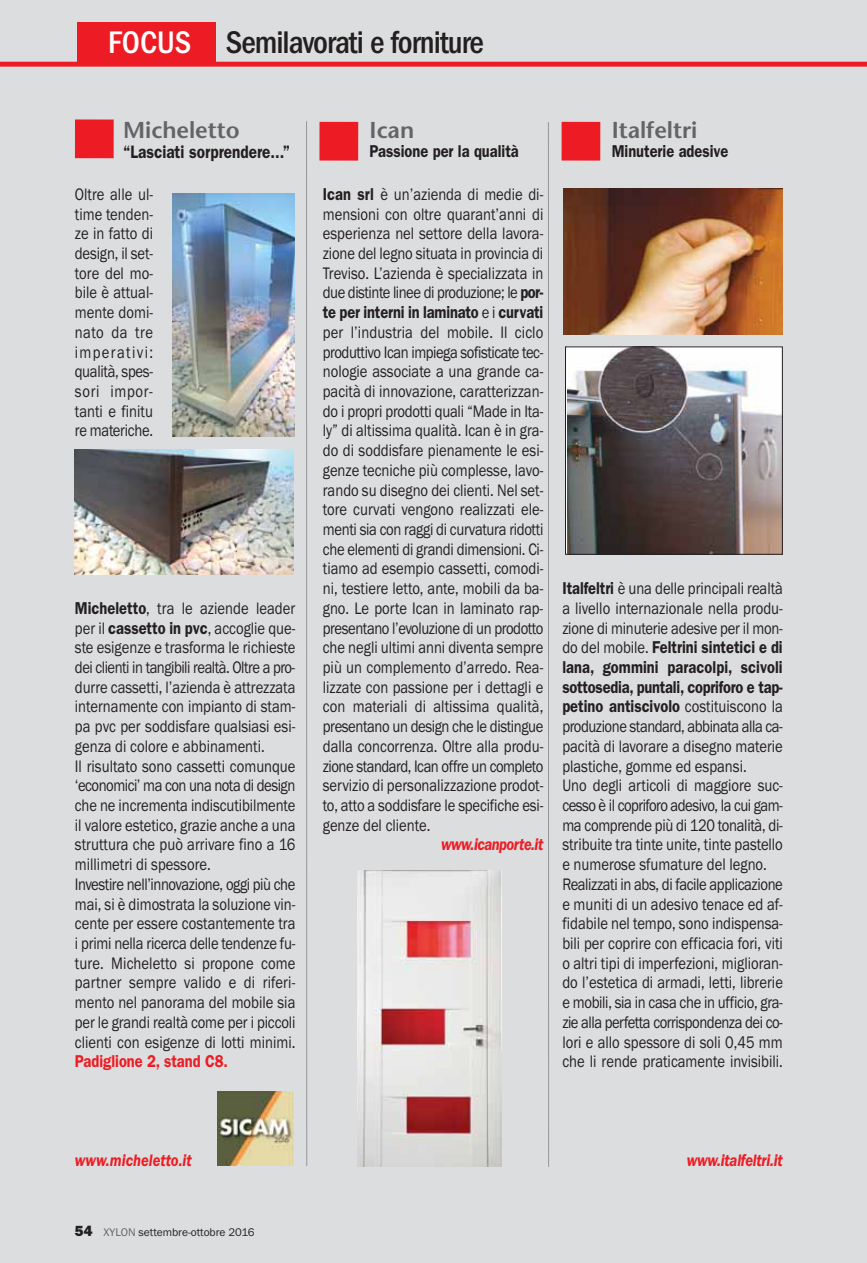
<style>
.page{position:relative;width:867px;height:1263px;background:#dcddde}
.page>*{position:absolute;margin:0;border:0;box-sizing:border-box;transform-origin:0 0}
.t1{font:500 condensed 32.4px "Franklin Gothic";letter-spacing:-.03em;color:#231f20}
.t2{font:600 22.95px "Stone Sans";color:#636466}
.t3{font:600 18px "Franklin Gothic";color:#231f20;scale:.85 1}
.t4{font:17.25px/19.6px "Franklin Gothic";color:#231f20;text-align:justify;scale:.85 1}
.t5{font:600 17.25px "Franklin Gothic";color:#231f20;scale:.85 1}
.t6{font:italic 600 17.25px "Franklin Gothic";letter-spacing:-.015em;color:#ed1c24;scale:.85 1}
.t7{font:600 17.25px "Franklin Gothic";color:#ed1c24;scale:.85 1}
.t8{font:italic 600 17.25px "Franklin Gothic";letter-spacing:-.035em;color:#ed1c24;scale:.85 1}
.t9{font:11.55px "Franklin Gothic";color:#231f20}
.s1{color:#fff}
.s2{font-weight:600}
.s3{font-weight:800;font-size:14.85px}
.s4{color:#636466}
</style>
<div class="page">
<div style="left:0;top:62px;width:867px;height:5px;background:#ed1c24"></div>
<div style="left:77px;top:22px;width:139px;height:42px;background:#ed1c24"></div>
<div style="left:319px;top:122px;width:39px;height:39px;background:#ed1c24"></div>
<div style="left:75px;top:119px;width:39px;height:39px;background:#ed1c24"></div>
<hr style="left:306px;top:121px;width:1px;height:1045px;background:#939598">
<div style="left:562px;top:122px;width:38px;height:39px;background:#ed1c24"></div>
<hr style="left:548px;top:122px;width:1px;height:1045px;background:#939598">
<img style="left:218px;top:1092px;width:76px;height:74px">
<img style="left:173px;top:193px;width:122px;height:243px">
<img style="left:75px;top:449px;width:219px;height:125px">
<img style="left:358px;top:870px;width:143px;height:297px">
<img style="left:568px;top:348px;width:213px;height:205px">
<div style="left:565px;top:346px;width:218px;height:209px;border:1px solid #231f20"></div>
<img style="left:564px;top:189px;width:219px;height:145px">
<h1 class="t1" style="left:108px;top:32px;width:377px"><span class="s1">FOCUS</span> Semilavorati e forniture</h1>
<h2 class="t2" style="left:123px;top:121px;width:118px">Micheletto</h2>
<p class="t3" style="left:123px;top:145px;width:198px">“Lasciati sorprendere...”</p>
<p class="t4" style="left:75px;top:186px;width:93px">Oltre alle ul&shy;time tenden&shy;ze in fatto di design, il set&shy;tore del mo&shy;bile è attual&shy;mente domi&shy;nato da tre imperativi: qualità, spes&shy;sori impor&shy;tanti e finitu re materiche.</p>
<p class="t4" style="left:75px;top:600px;width:261px;text-align:left"><span class="s2">Micheletto</span>, tra le aziende leader per il <span class="s2">cassetto in pvc</span>, accoglie que&shy;ste esigenze e trasforma le richieste dei clienti in tangibili realtà. Oltre a pro&shy;durre cassetti, l’azienda è attrezzata internamente con impianto di stam&shy;pa pvc per soddisfare qualsiasi esi&shy;genza di colore e abbinamenti.<br>Il risultato sono cassetti comunque ‘economici’ ma con una nota di design che ne incrementa indiscutibilmente il valore estetico, grazie anche a una struttura che può arrivare fino a 16 millimetri di spessore.<br>Investire nell’innovazione, oggi più che mai, si è dimostrata la soluzione vin&shy;cente per essere costantemente tra i primi nella ricerca delle tendenze fu&shy;ture. Micheletto si propone come partner sempre valido e di riferi&shy;mento nel panorama del mobile sia per le grandi realtà come per i piccoli clienti con esigenze di lotti minimi.</p>
<p class="t7" style="left:75px;top:1055px;width:181px">Padiglione 2, stand C8.</p>
<h2 class="t2" style="left:370px;top:121px;width:46px">Ican</h2>
<p class="t5" style="left:370px;top:146px;width:177px">Passione per la qualità</p>
<p class="t4" style="left:323px;top:186px;width:261px"><span class="s2">Ican srl</span> è un’azienda di medie di&shy;mensioni con oltre quarant’anni di esperienza nel settore della lavora&shy;zione del legno situata in provincia di Treviso. L’azienda è specializzata in due distinte linee di produzione; le <span class="s2">por&shy;te per interni in laminato</span> e i <span class="s2">curvati </span>per l’industria del mobile. Il ciclo produttivo Ican impiega sofisticate tec&shy;nologie associate a una grande ca&shy;pacità di innovazione, caratterizzan&shy;do i propri prodotti quali “Made in Ita&shy;ly” di altissima qualità. Ican è in gra&shy;do di soddisfare pienamente le esi&shy;genze tecniche più complesse, lavo&shy;rando su disegno dei clienti. Nel set&shy;tore curvati vengono realizzati ele&shy;menti sia con raggi di curvatura ridotti che elementi di grandi dimensioni. Ci&shy;tiamo ad esempio cassetti, comodi&shy;ni, testiere letto, ante, mobili da ba&shy;gno. Le porte Ican in laminato rap&shy;presentano l’evoluzione di un prodotto che negli ultimi anni diventa sempre più un complemento d’arredo. Rea&shy;lizzate con passione per i dettagli e con materiali di altissima qualità, presentano un design che le distingue dalla concorrenza. Oltre alla produ&shy;zione standard, Ican offre un completo servizio di personalizzazione prodot&shy;to, atto a soddisfare le specifiche esi&shy;genze del cliente.</p>
<p class="t8" style="left:441px;top:839px;width:122px">www.icanporte.it</p>
<h2 class="t2" style="left:612px;top:121px;width:87px">Italfeltri</h2>
<p class="t5" style="left:612px;top:146px;width:139px">Minuterie adesive</p>
<p class="t4" style="left:562px;top:580px;width:261px;text-align:left"><span class="s2">Italfeltri</span> è una delle principali realtà a livello internazionale nella produ&shy;zione di minuterie adesive per il mon&shy;do del mobile. <span class="s2">Feltrini sintetici e di lana, gommini paracolpi, scivoli sottosedia, puntali, copriforo e tap&shy;petino antiscivolo</span> costituiscono la produzione standard, abbinata alla ca&shy;pacità di lavorare a disegno materie plastiche, gomme ed espansi.<br>Uno degli articoli di maggiore suc&shy;cesso è il copriforo adesivo, la cui gam&shy;ma comprende più di 120 tonalità, di&shy;stribuite tra tinte unite, tinte pastello e numerose sfumature del legno.<br>Realizzati in abs, di facile applicazione e muniti di un adesivo tenace ed af&shy;fidabile nel tempo, sono indispensa&shy;bili per coprire con efficacia fori, viti o altri tipi di imperfezioni, miglioran&shy;do l’estetica di armadi, letti, librerie e mobili, sia in casa che in ufficio, gra&shy;zie alla perfetta corrispondenza dei co&shy;lori e allo spessore di soli 0,45 mm che li rende praticamente invisibili.</p>
<p class="t6" style="left:75px;top:1154px;width:139px">www.micheletto.it</p>
<p class="t9" style="left:75px;top:1228px;width:181px"><span class="s3">54</span> <span class="s4">XYLON</span> settembre-ottobre 2016</p>
<p class="t6" style="left:687px;top:1154px;width:114px">www.italfeltri.it</p>
</div>
